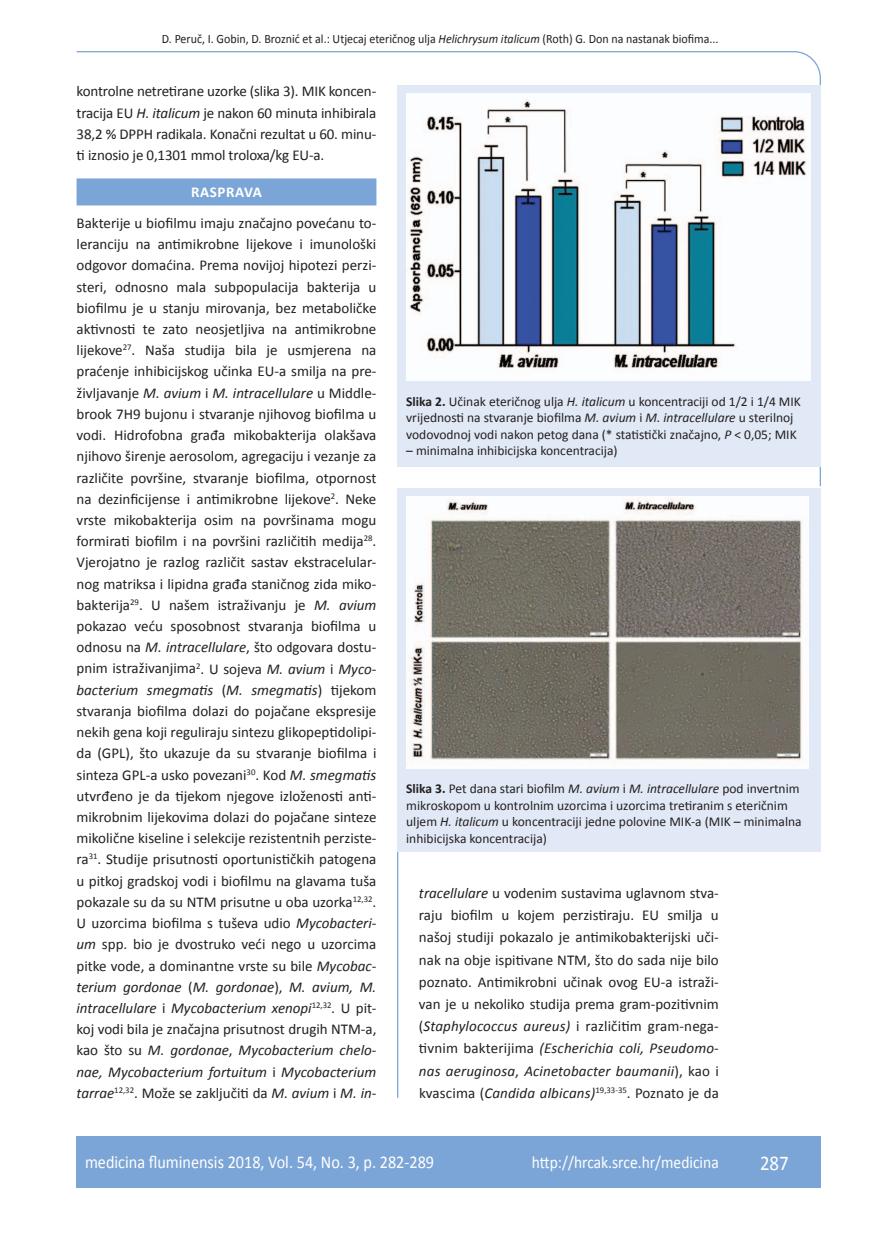
<style>
.page{position:relative;width:872px;height:1234px;background:#fff}
.page>*{position:absolute;margin:0;border:0;box-sizing:border-box;transform-origin:0 0}
.t1{font:21px "Calibri";color:#fff;scale:.9 1}
.t2{font:18px "Calibri";color:#fff;scale:.9 1}
.t3{font:17.25px "Calibri";color:#fff;scale:.9 1}
.t4{font:15px/21.1px "Calibri";color:#231f20;text-align:justify}
.t5{font:700 15px "Calibri";letter-spacing:.04em;color:#fff}
.t6{font:13.5px/16.5px "Calibri";color:#231f20}
.t7{font:12.75px "Calibri";color:#231f20;scale:.94 1}
.s1{font-style:italic}
.s2{font-weight:700}
</style>
<div class="page">
<svg style="left:76px;top:51px;width:745px;height:436px"></svg>
<hr style="left:397px;top:850px;width:1px;height:247px;background:#7ca5d7">
<div style="left:77px;top:1135px;width:744px;height:51px;background:#7ca5d7"></div>
<div style="left:77px;top:178px;width:299px;height:27px;background:#7ca5d7"></div>
<div style="left:398px;top:488px;width:423px;height:363px;background:#e1e9f6"></div>
<img style="left:406px;top:496px;width:403px;height:271px">
<div style="left:398px;top:85px;width:423px;height:381px;background:#e1e9f6"></div>
<img style="left:406px;top:94px;width:404px;height:287px">
<p class="t7" style="left:162px;top:29px;width:594px">D. Peruč, I. Gobin, D. Broznić et al.: Utjecaj eteričnog ulja <span class="s1">Helichrysum italicum</span> (Roth) G. Don na nastanak biofima...</p>
<p class="t4" style="left:77px;top:80px;width:301px">kontrolne netretirane uzorke (slika 3). MIK koncen&shy;tracija EU <span class="s1">H. italicum</span> je nakon 60 minuta inhibirala 38,2 % DPPH radikala. Konačni rezultat u 60. minu&shy;ti iznosio je 0,1301 mmol troloxa/kg EU-a.</p>
<p class="t5" style="left:191px;top:181px;width:72px">RASPRAVA</p>
<p class="t4" style="left:77px;top:212px;width:301px">Bakterije u biofilmu imaju značajno povećanu to&shy;leranciju na antimikrobne lijekove i imunološki odgovor domaćina. Prema novijoj hipotezi perzi&shy;steri, odnosno mala subpopulacija bakterija u biofilmu je u stanju mirovanja, bez metaboličke aktivnosti te zato neosjetljiva na antimikrobne lijekove<sup>27</sup>. Naša studija bila je usmjerena na praćenje inhibicijskog učinka EU-a smilja na pre&shy;življavanje <span class="s1">M. avium</span> i <span class="s1">M. intracellulare</span> u Middle&shy;brook 7H9 bujonu i stvaranje njihovog biofilma u vodi. Hidrofobna građa mikobakterija olakšava njihovo širenje aerosolom, agregaciju i vezanje za različite površine, stvaranje biofilma, otpornost na dezinficijense i antimikrobne lijekove<sup>2</sup>. Neke vrste mikobakterija osim na površinama mogu formirati biofilm i na površini različitih medija<sup>28</sup>.<br>Vjerojatno je razlog različit sastav ekstracelular&shy;nog matriksa i lipidna građa staničnog zida miko&shy;bakterija<sup>29</sup>. U našem istraživanju je <span class="s1">M. avium </span>pokazao veću sposobnost stvaranja biofilma u odnosu na <span class="s1">M. intracellulare</span>, što odgovara dostu&shy;pnim istraživanjima<sup>2</sup>. U sojeva <span class="s1">M. avium</span> i <span class="s1">Myco&shy;bacterium smegmatis</span> (<span class="s1">M. smegmatis</span>) tijekom stvaranja biofilma dolazi do pojačane ekspresije nekih gena koji reguliraju sintezu glikopeptidolipi&shy;da (GPL), što ukazuje da su stvaranje biofilma i sinteza GPL-a usko povezani<sup>30</sup>. Kod <span class="s1">M. smegmatis </span>utvrđeno je da tijekom njegove izloženosti anti&shy;mikrobnim lijekovima dolazi do pojačane sinteze mikolične kiseline i selekcije rezistentnih perziste&shy;ra<sup>31</sup>. Studije prisutnosti oportunističkih patogena u pitkoj gradskoj vodi i biofilmu na glavama tuša pokazale su da su NTM prisutne u oba uzorka<sup>12,32</sup>.<br>U uzorcima biofilma s tuševa udio <span class="s1">Mycobacteri&shy;um</span> spp. bio je dvostruko veći nego u uzorcima pitke vode, a dominantne vrste su bile <span class="s1">Mycobac&shy;terium gordonae</span> (<span class="s1">M. gordonae</span>), <span class="s1">M. avium, M. intracellulare</span> i <span class="s1">Mycobacterium xenopi</span><sup>12,32</sup><span class="s1">.</span> U pit&shy;koj vodi bila je značajna prisutnost drugih NTM-a, kao što su <span class="s1">M. gordonae</span>, <span class="s1">Mycobacterium chelo&shy;nae, Mycobacterium fortuitum</span> i <span class="s1">Mycobacterium tarrae</span><sup>12,32</sup>. Može se zaključiti da <span class="s1">M. avium</span> i <span class="s1">M. in-</span></p>
<p class="t6" style="left:406px;top:392px;width:396px"><span class="s2">Slika 2.</span> Učinak eteričnog ulja <span class="s1">H. italicum</span> u koncentraciji od 1/2 i 1/4 MIK vrijednosti na stvaranje biofilma <span class="s1">M. avium</span> i <span class="s1">M. intracellulare</span> u sterilnoj vodovodnoj vodi nakon petog dana (* statistički značajno, <span class="s1">P</span> &lt; 0,05; MIK</p>
<p class="t6" style="left:406px;top:442px;width:213px">– minimalna inhibicijska koncentracija)</p>
<p class="t6" style="left:406px;top:779px;width:397px"><span class="s2">Slika 3.</span> Pet dana stari biofilm <span class="s1">M. avium</span> i <span class="s1">M. intracellulare</span> pod invertnim mikroskopom u kontrolnim uzorcima i uzorcima tretiranim s eteričnim uljem <span class="s1">H. italicum</span> u koncentraciji jedne polovine MIK-a (MIK – minimalna inhibicijska koncentracija)</p>
<p class="t4" style="left:419px;top:881px;width:301px;line-height:22.2px"><span class="s1">tracellulare</span> u vodenim sustavima uglavnom stva&shy;raju biofilm u kojem perzistiraju. EU smilja u našoj studiji pokazalo je antimikobakterijski uči&shy;nak na obje ispitivane NTM, što do sada nije bilo poznato. Antimikrobni učinak ovog EU-a istraži&shy;van je u nekoliko studija prema gram-pozitivnim (<span class="s1">Staphylococcus aureus)</span> i različitim gram-nega&shy;tivnim bakterijima <span class="s1">(Escherichia coli, Pseudomo&shy;nas aeruginosa</span>, <span class="s1">Acinetobacter baumanii</span>), kao i kvascima (<span class="s1">Candida albicans)</span><sup>19,33-35</sup>. Poznato je da</p>
<p class="t2" style="left:85px;top:1149px;width:389px">medicina fluminensis 2018, Vol. 54, No. 3, p. 282-289</p>
<p class="t3" style="left:532px;top:1150px;width:209px">http://hrcak.srce.hr/medicina</p>
<h1 class="t1" style="left:760px;top:1147px;width:33px">287</h1>
</div>
